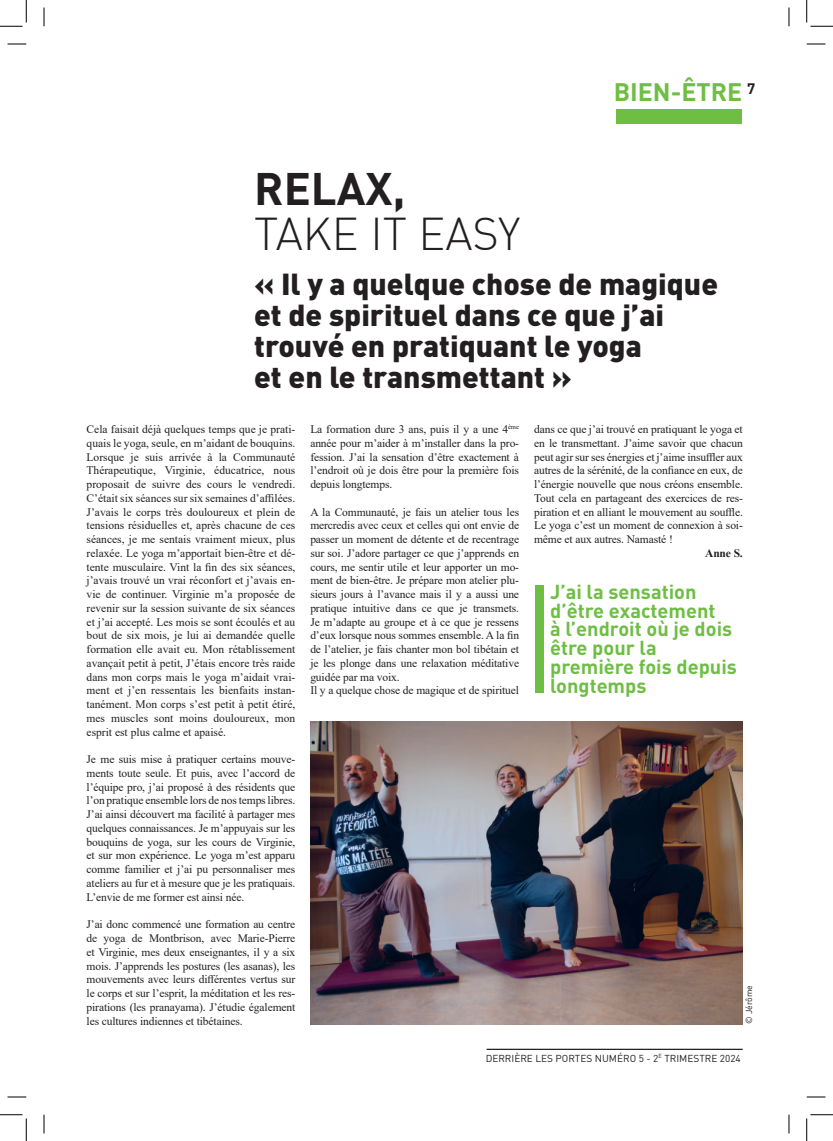
<style>
.page{position:relative;width:833px;height:1141px;background:#fff}
.page>*{position:absolute;margin:0;border:0;box-sizing:border-box;transform-origin:0 0}
.t1{font:300 45px "DIN";color:#231f20}
.t2{font:700 45px "DIN";color:#231f20}
.t3{font:900 30px/31.2px "DIN";color:#231f20}
.t4{font:700 25px "DIN";color:#6ebe44}
.t5{font:700 20px/18.8px "DIN";color:#6ebe44}
.t6{font:11.5px/13.8px "Times New Roman";letter-spacing:-.01em;color:#231f20;text-align:justify}
.t7{font:700 11.5px "Times New Roman";color:#231f20}
.t8{font:10px "DIN";color:#231f20}
.t9{font:8.75px "DIN";color:#231f20}
</style>
<div class="page">
<hr style="left:486px;top:1048px;width:256px;height:1px;background:#231f20">
<div style="left:615px;top:110px;width:126px;height:14px;background:#6ebe44"></div>
<img style="left:310px;top:721px;width:432px;height:302px">
<div style="left:534px;top:585px;width:9px;height:107px;background:#6ebe44"></div>
<svg style="left:8px;top:43px;width:18px;height:2px"></svg>
<svg style="left:806px;top:43px;width:19px;height:2px"></svg>
<svg style="left:8px;top:1096px;width:18px;height:1px"></svg>
<svg style="left:806px;top:1096px;width:19px;height:1px"></svg>
<svg style="left:43px;top:8px;width:2px;height:18px"></svg>
<svg style="left:43px;top:1114px;width:2px;height:19px"></svg>
<svg style="left:788px;top:8px;width:1px;height:18px"></svg>
<svg style="left:788px;top:1114px;width:1px;height:19px"></svg>
<svg style="left:0;top:0;width:27px;height:27px"></svg>
<svg style="left:0;top:1114px;width:27px;height:26px"></svg>
<svg style="left:806px;top:0;width:26px;height:27px"></svg>
<svg style="left:806px;top:1114px;width:26px;height:26px"></svg>
<h1 class="t2" style="left:254px;top:159px;width:152px">RELAX,</h1>
<h1 class="t1" style="left:254px;top:206px;width:267px">TAKE IT EASY</h1>
<h3 class="t4" style="left:613px;top:75px;width:143px">BIEN-ÊTRE <sup>7</sup></h3>
<h2 class="t3" style="left:254px;top:266px;width:465px">« Il y a quelque chose de magique et de spirituel dans ce que j’ai trouvé en pratiquant le yoga<br>et en le transmettant »</h2>
<p class="t6" style="left:86px;top:422px;width:210px">Cela faisait déjà quelques temps que je prati&shy;quais le yoga, seule, en m’aidant de bouquins.<br>Lorsque je suis arrivée à la Communauté Thérapeutique, Virginie, éducatrice, nous proposait de suivre des cours le vendredi.<br>C’était six séances sur six semaines d’affilées.<br>J’avais le corps très douloureux et plein de tensions résiduelles et, après chacune de ces séances, je me sentais vraiment mieux, plus relaxée. Le yoga m’apportait bien-être et dé&shy;tente musculaire. Vint la fin des six séances, j’avais trouvé un vrai réconfort et j’avais en&shy;vie de continuer. Virginie m’a proposée de revenir sur la session suivante de six séances et j’ai accepté. Les mois se sont écoulés et au bout de six mois, je lui ai demandée quelle formation elle avait eu. Mon rétablissement avançait petit à petit, J’étais encore très raide dans mon corps mais le yoga m’aidait vrai&shy;ment et j’en ressentais les bienfaits instan&shy;tanément. Mon corps s’est petit à petit étiré, mes muscles sont moins douloureux, mon esprit est plus calme et apaisé.</p>
<p class="t6" style="left:86px;top:752px;width:210px">Je me suis mise à pratiquer certains mouve&shy;ments toute seule. Et puis, avec l’accord de l’équipe pro, j’ai proposé à des résidents que l’on pratique ensemble lors de nos temps libres.<br>J’ai ainsi découvert ma facilité à partager mes quelques connaissances. Je m’appuyais sur les bouquins de yoga, sur les cours de Virginie, et sur mon expérience. Le yoga m’est apparu comme familier et j’ai pu personnaliser mes ateliers au fur et à mesure que je les pratiquais.<br>L’envie de me former est ainsi née.</p>
<p class="t6" style="left:86px;top:917px;width:210px">J’ai donc commencé une formation au centre de yoga de Montbrison, avec Marie-Pierre et Virginie, mes deux enseignantes, il y a six mois. J’apprends les postures (les asanas), les mouvements avec leurs différentes vertus sur le corps et sur l’esprit, la méditation et les res&shy;pirations (les pranayama). J’étudie également les cultures indiennes et tibétaines.</p>
<p class="t6" style="left:310px;top:422px;width:210px">La formation dure 3 ans, puis il y a une 4<sup>ème </sup>année pour m’aider à m’installer dans la pro&shy;fession. J’ai la sensation d’être exactement à l’endroit où je dois être pour la première fois depuis longtemps.</p>
<p class="t6" style="left:310px;top:504px;width:210px;text-align:left">A la Communauté, je fais un atelier tous les mercredis avec ceux et celles qui ont envie de passer un moment de détente et de recentrage sur soi. J’adore partager ce que j’apprends en cours, me sentir utile et leur apporter un mo&shy;ment de bien-être. Je prépare mon atelier plu&shy;sieurs jours à l’avance mais il y a aussi une pratique intuitive dans ce que je transmets.<br>Je m’adapte au groupe et à ce que je ressens d’eux lorsque nous sommes ensemble. A la fin de l’atelier, je fais chanter mon bol tibétain et je les plonge dans une relaxation méditative guidée par ma voix.<br>Il y a quelque chose de magique et de spirituel</p>
<p class="t6" style="left:533px;top:422px;width:210px">dans ce que j’ai trouvé en pratiquant le yoga et en le transmettant. J’aime savoir que chacun peut agir sur ses énergies et j’aime insuffler aux autres de la sérénité, de la confiance en eux, de l’énergie nouvelle que nous créons ensemble.<br>Tout cela en partageant des exercices de res&shy;piration et en alliant le mouvement au souffle.<br>Le yoga c’est un moment de connexion à soi&shy;même et aux autres. Namasté !</p>
<p class="t7" style="left:704px;top:544px;width:39px">Anne S.</p>
<h3 class="t5" style="left:549px;top:581px;width:188px">J’ai la sensation d’être exactement<br>à l’endroit où je dois être pour la première fois depuis longtemps</h3>
<p class="t9" style="left:743px;top:1024px;width:41px;rotate:-90deg">© Jérôme</p>
<p class="t8" style="left:485px;top:1051px;width:256px">DERRIÈRE LES PORTES NUMÉRO 5 - 2<sup>E</sup> TRIMESTRE 2024</p>
</div>
